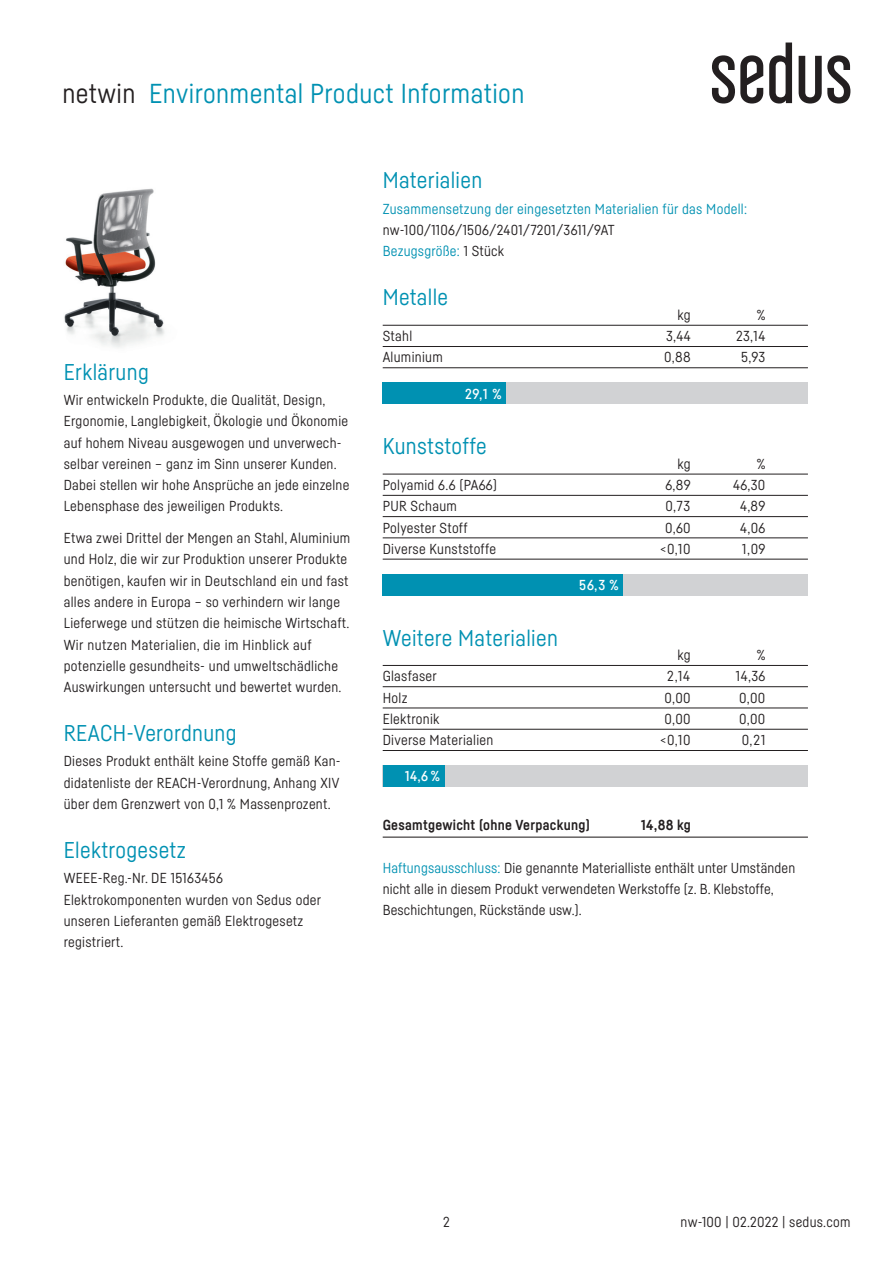
<style>
.page{position:relative;width:893px;height:1263px;background:#fff}
.page>*{position:absolute;margin:0;border:0;box-sizing:border-box;transform-origin:0 0}
.t1{font:27px "Sedus Sans";letter-spacing:.015em;color:#0091b2}
.t2{font:22.5px "Sedus Sans";letter-spacing:.015em;color:#0091b2}
.t3{font:14.25px/21.3px "Sedus Sans";letter-spacing:.02em;color:#231f20}
.t4{font:14.25px "Sedus Sans";letter-spacing:.02em;color:#0091b2}
.t5{font:700 14.25px "Sedus Sans";letter-spacing:.02em;color:#231f20}
.t6{font:500 14.25px "Sedus Sans";color:#fff}
.s1{color:#231f20}
.s2{color:#0091b2}
</style>
<div class="page">
<svg style="left:712px;top:55px;width:51px;height:49px"></svg>
<svg style="left:769px;top:43px;width:23px;height:61px"></svg>
<svg style="left:799px;top:55px;width:51px;height:49px"></svg>
<img style="left:64px;top:188px;width:101px;height:160px">
<hr style="left:383px;top:325px;width:425px;height:1px;background:#231f20">
<hr style="left:383px;top:346px;width:425px;height:1px;background:#231f20">
<hr style="left:383px;top:367px;width:425px;height:1px;background:#231f20">
<hr style="left:383px;top:474px;width:425px;height:1px;background:#231f20">
<hr style="left:383px;top:495px;width:425px;height:1px;background:#231f20">
<hr style="left:383px;top:516px;width:425px;height:1px;background:#231f20">
<hr style="left:383px;top:538px;width:425px;height:1px;background:#231f20">
<hr style="left:383px;top:559px;width:425px;height:1px;background:#231f20">
<div style="left:383px;top:383px;width:425px;height:21px;background:#d1d2d4"></div>
<div style="left:383px;top:574px;width:425px;height:21px;background:#d1d2d4"></div>
<div style="left:383px;top:383px;width:123px;height:21px;background:#0091b2"></div>
<div style="left:383px;top:574px;width:240px;height:21px;background:#0091b2"></div>
<hr style="left:383px;top:665px;width:425px;height:1px;background:#231f20">
<hr style="left:383px;top:686px;width:425px;height:1px;background:#231f20">
<hr style="left:383px;top:708px;width:425px;height:1px;background:#231f20">
<hr style="left:383px;top:729px;width:425px;height:1px;background:#231f20">
<hr style="left:383px;top:750px;width:425px;height:1px;background:#231f20">
<div style="left:383px;top:765px;width:425px;height:22px;background:#d1d2d4"></div>
<div style="left:383px;top:765px;width:61px;height:22px;background:#0091b2"></div>
<hr style="left:383px;top:836px;width:425px;height:2px;background:#231f20">
<h1 class="t1" style="left:63px;top:77px;width:463px"><span class="s1">netwin</span> Environmental Product Information</h1>
<h2 class="t2" style="left:383px;top:167px;width:101px">Materialien</h2>
<p class="t4" style="left:383px;top:200px;width:366px">Zusammensetzung der eingesetzten Materialien für das Modell:</p>
<p class="t3" style="left:383px;top:219px;width:234px">nw-100/1106/1506/2401/7201/3611/9AT<br><span class="s2">Bezugsgröße:</span> 1 Stück</p>
<h2 class="t2" style="left:64px;top:358px;width:87px">Erklärung</h2>
<p class="t3" style="left:64px;top:389px;width:287px">Wir entwickeln Produkte, die Qualität, Design, Ergonomie, Langlebigkeit, Ökologie und Ökonomie auf hohem Niveau ausgewogen und unverwech&shy;selbar vereinen – ganz im Sinn unserer Kunden.<br>Dabei stellen wir hohe Ansprüche an jede einzelne Lebensphase des jeweiligen Produkts.</p>
<p class="t3" style="left:64px;top:527px;width:288px">Etwa zwei Drittel der Mengen an Stahl, Aluminium und Holz, die wir zur Produktion unserer Produkte benötigen, kaufen wir in Deutschland ein und fast alles andere in Europa – so verhindern wir lange Lieferwege und stützen die heimische Wirtschaft.<br>Wir nutzen Materialien, die im Hinblick auf potenzielle gesundheits- und umweltschädliche Auswirkungen untersucht und bewertet wurden.</p>
<h2 class="t2" style="left:64px;top:720px;width:174px">REACH-Verordnung</h2>
<p class="t3" style="left:64px;top:750px;width:278px;text-align:justify">Dieses Produkt enthält keine Stoffe gemäß Kan&shy;didatenliste der REACH-Verordnung, Anhang XIV über dem Grenzwert von 0,1 % Massenprozent.</p>
<h2 class="t2" style="left:64px;top:837px;width:124px">Elektrogesetz</h2>
<p class="t3" style="left:64px;top:867px;width:259px">WEEE-Reg.-Nr. DE 15163456<br>Elektrokomponenten wurden von Sedus oder unseren Lieferanten gemäß Elektrogesetz registriert.</p>
<h2 class="t2" style="left:383px;top:284px;width:67px">Metalle</h2>
<p class="t3" style="left:678px;top:304px;width:15px">kg</p>
<p class="t3" style="left:757px;top:304px;width:10px">%</p>
<p class="t3" style="left:383px;top:325px;width:31px">Stahl</p>
<p class="t3" style="left:666px;top:325px;width:26px">3,44</p>
<p class="t3" style="left:736px;top:325px;width:31px">23,14</p>
<p class="t3" style="left:383px;top:346px;width:62px">Aluminium</p>
<p class="t3" style="left:664px;top:346px;width:28px">0,88</p>
<p class="t3" style="left:741px;top:346px;width:26px">5,93</p>
<p class="t6" style="left:465px;top:385px;width:38px">29,1 %</p>
<h2 class="t2" style="left:383px;top:433px;width:105px">Kunststoffe</h2>
<p class="t3" style="left:678px;top:453px;width:15px">kg</p>
<p class="t3" style="left:757px;top:453px;width:10px">%</p>
<p class="t3" style="left:383px;top:474px;width:116px">Polyamid 6.6 (PA66)</p>
<p class="t3" style="left:665px;top:474px;width:27px">6,89</p>
<p class="t3" style="left:733px;top:474px;width:34px">46,30</p>
<p class="t3" style="left:383px;top:495px;width:76px">PUR Schaum</p>
<p class="t3" style="left:665px;top:495px;width:26px">0,73</p>
<p class="t3" style="left:740px;top:495px;width:27px">4,89</p>
<p class="t3" style="left:383px;top:516px;width:86px">Polyester Stoff</p>
<p class="t3" style="left:665px;top:516px;width:27px">0,60</p>
<p class="t3" style="left:740px;top:516px;width:27px">4,06</p>
<p class="t3" style="left:383px;top:538px;width:115px">Diverse Kunststoffe</p>
<p class="t3" style="left:660px;top:538px;width:32px">&lt;0,10</p>
<p class="t3" style="left:742px;top:538px;width:25px">1,09</p>
<h2 class="t2" style="left:383px;top:624px;width:177px">Weitere Materialien</h2>
<p class="t6" style="left:579px;top:576px;width:41px">56,3 %</p>
<p class="t3" style="left:678px;top:644px;width:15px">kg</p>
<p class="t3" style="left:757px;top:644px;width:10px">%</p>
<p class="t3" style="left:383px;top:665px;width:56px">Glasfaser</p>
<p class="t3" style="left:667px;top:665px;width:24px">2,14</p>
<p class="t3" style="left:736px;top:665px;width:31px">14,36</p>
<p class="t3" style="left:383px;top:687px;width:26px">Holz</p>
<p class="t3" style="left:664px;top:687px;width:28px">0,00</p>
<p class="t3" style="left:739px;top:687px;width:28px">0,00</p>
<p class="t3" style="left:383px;top:708px;width:58px">Elektronik</p>
<p class="t3" style="left:664px;top:708px;width:28px">0,00</p>
<p class="t3" style="left:739px;top:708px;width:28px">0,00</p>
<p class="t3" style="left:383px;top:729px;width:112px">Diverse Materialien</p>
<p class="t3" style="left:660px;top:729px;width:32px">&lt;0,10</p>
<p class="t3" style="left:742px;top:729px;width:25px">0,21</p>
<p class="t6" style="left:405px;top:767px;width:36px">14,6 %</p>
<p class="t5" style="left:383px;top:816px;width:209px">Gesamtgewicht (ohne Verpackung)</p>
<p class="t5" style="left:641px;top:816px;width:51px">14,88 kg</p>
<p class="t3" style="left:383px;top:857px;width:414px"><span class="s2">Haftungsausschluss:</span> Die genannte Materialliste enthält unter Umständen nicht alle in diesem Produkt verwendeten Werkstoffe (z. B. Klebstoffe,<br>Beschichtungen, Rückstände usw.).</p>
<p class="t3" style="left:443px;top:1211px;width:8px">2</p>
<p class="t3" style="left:681px;top:1211px;width:171px">nw-100 | 02.2022 | sedus.com</p>
</div>
